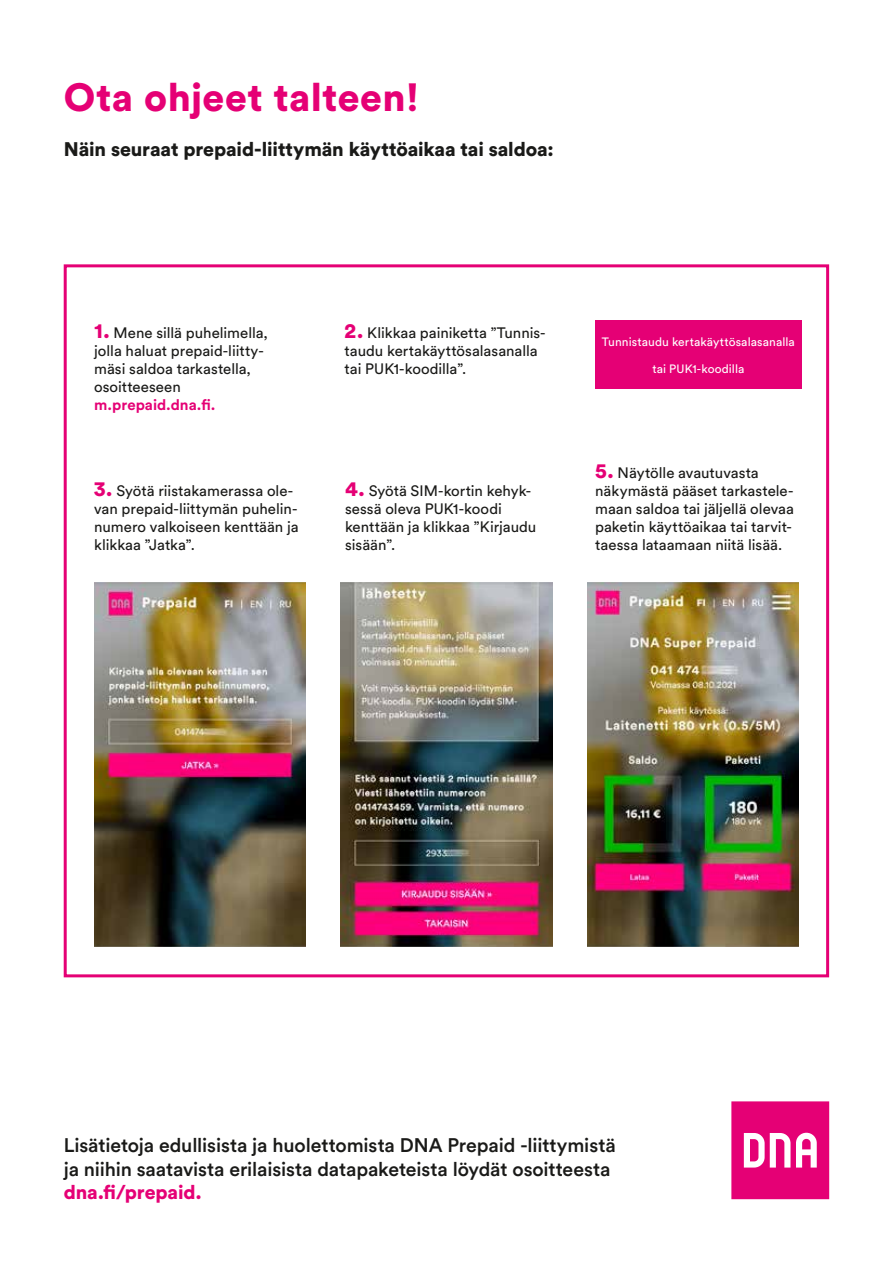
<style>
.page{position:relative;width:893px;height:1263px;background:#fff}
.page>*{position:absolute;margin:0;border:0;box-sizing:border-box;transform-origin:0 0}
.t1{font:900 39px "Circular Std";letter-spacing:.015em;color:#e50075}
.t2{font:500 19.5px/23.4px "Circular Std";letter-spacing:-.005em;color:#1a1a18}
.t3{font:900 19.5px "Circular Std";letter-spacing:-.005em;color:#1a1a18}
.t4{font:900 19.5px "Circular Std";letter-spacing:-.005em;color:#e50075}
.t5{font:15px/18px "Circular Std";color:#1a1a18}
.t6{font:700 15px "Circular Std";letter-spacing:.005em;color:#e50075}
.t7{font:12px "Circular Std";letter-spacing:.005em;color:#fff}
.s1{font-weight:900;font-size:21px;color:#e50075}
</style>
<div class="page">
<svg style="left:731px;top:1101px;width:98px;height:98px;background:#e9288b"></svg>
<div style="left:595px;top:321px;width:207px;height:68px;background:#e50075"></div>
<div style="left:64px;top:264px;width:765px;height:713px;border:3px solid #e50075"></div>
<img style="left:94px;top:582px;width:211px;height:364px">
<img style="left:341px;top:582px;width:211px;height:364px">
<img style="left:588px;top:582px;width:211px;height:364px">
<h1 class="t1" style="left:64px;top:71px;width:357px">Ota ohjeet talteen!</h1>
<h2 class="t3" style="left:64px;top:136px;width:492px">Näin seuraat prepaid-liittymän käyttöaikaa tai saldoa:</h2>
<p class="t5" style="left:94px;top:323px;width:175px"><span class="s1">1.</span> Mene sillä puhelimella, jolla haluat prepaid-liitty&shy;mäsi saldoa tarkastella, osoitteeseen</p>
<p class="t6" style="left:94px;top:395px;width:123px">m.prepaid.dna.fi.</p>
<p class="t5" style="left:345px;top:323px;width:202px"><span class="s1">2.</span> Klikkaa painiketta ”Tunnis&shy;taudu kertakäyttösalasanalla tai PUK1-koodilla”.</p>
<p class="t5" style="left:94px;top:481px;width:206px"><span class="s1">3.</span> Syötä riistakamerassa ole&shy;van prepaid-liittymän puhelin&shy;numero valkoiseen kenttään ja klikkaa ”Jatka”.</p>
<p class="t5" style="left:345px;top:481px;width:193px"><span class="s1">4.</span> Syötä SIM-kortin kehyk&shy;sessä oleva PUK1-koodi kenttään ja klikkaa ”Kirjaudu sisään”.</p>
<p class="t7" style="left:602px;top:334px;width:194px">Tunnistaudu kertakäyttösalasanalla</p>
<p class="t7" style="left:652px;top:361px;width:93px">tai PUK1-koodilla</p>
<p class="t5" style="left:595px;top:463px;width:200px"><span class="s1">5.</span> Näytölle avautuvasta näkymästä pääset tarkastele&shy;maan saldoa tai jäljellä olevaa paketin käyttöaikaa tai tarvit&shy;taessa lataamaan niitä lisää.</p>
<h2 class="t2" style="left:64px;top:1133px;width:553px">Lisätietoja edullisista ja huolettomista DNA Prepaid -liittymistä ja niihin saatavista erilaisista datapaketeista löydät osoitteesta</h2>
<h2 class="t4" style="left:64px;top:1179px;width:139px">dna.fi/prepaid.</h2>
</div>
